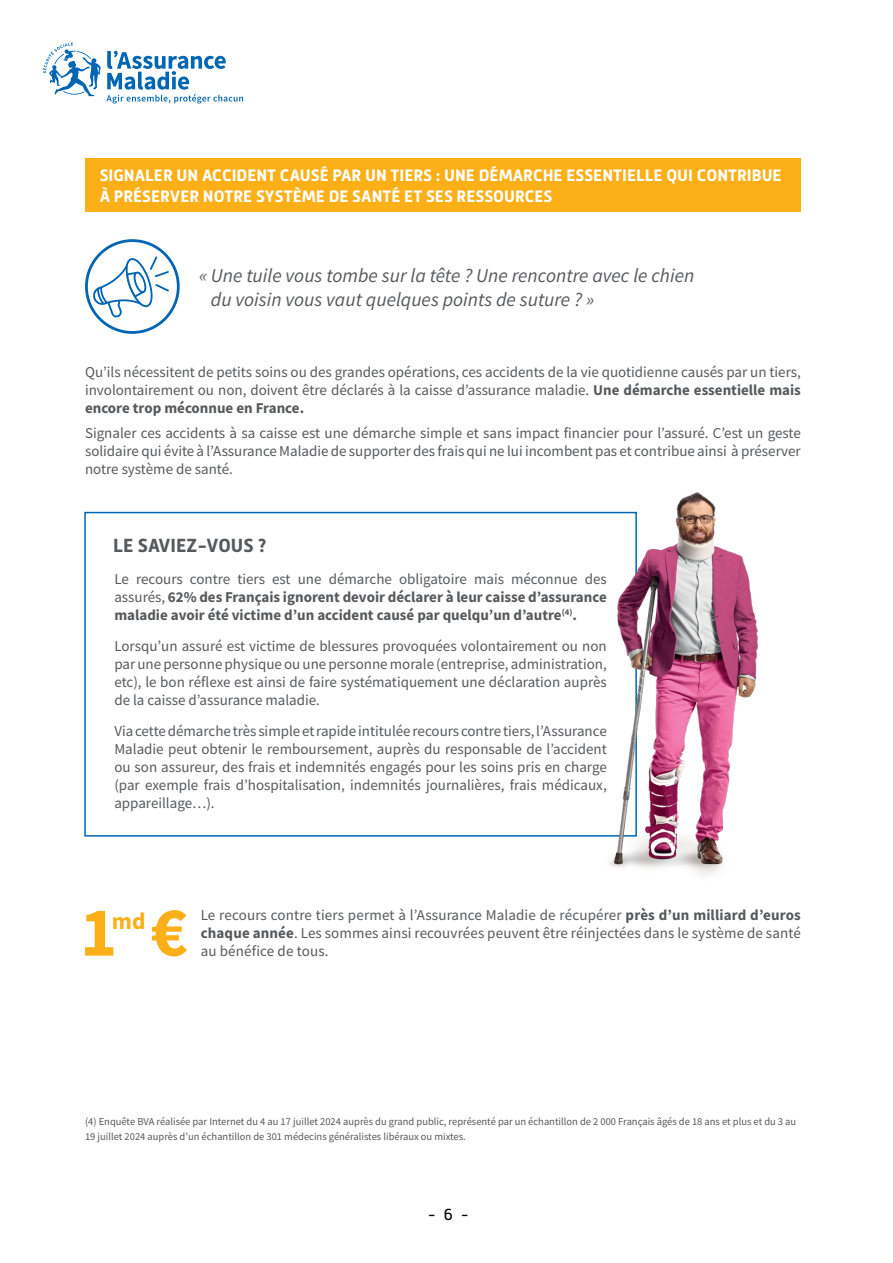
<style>
.page{position:relative;width:893px;height:1263px;background:#fff}
.page>*{position:absolute;margin:0;border:0;box-sizing:border-box;transform-origin:0 0}
.t1{font:700 70.35px "Source Sans Pro";color:#fcaf17}
.t2{font:700 23.55px "Source Sans Pro";color:#fcaf17}
.t3{font:italic 19.5px/23.4px "Source Sans Pro";color:#58595b}
.t4{font:700 19.5px "Mic 32 New";color:#58595b}
.t5{font:700 17.1px/20.4px "Mic 32 New";color:#fff}
.t6{font:16.5px "Mic 32 New";color:#000}
.t7{font:15px/18px "Source Sans Pro";color:#58595b;text-align:justify}
.t8{font:700 15px/18px "Source Sans Pro";color:#58595b;text-align:justify}
.t9{font:10.5px/15px "Source Sans Pro";color:#58595b}
.s1{font-weight:700}
.s2{font-weight:400}
</style>
<div class="page">
<div style="left:84px;top:512px;width:553px;height:325px;border:2px solid #0066b3"></div>
<svg style="left:43px;top:43px;width:200px;height:61px"></svg>
<div style="left:85px;top:158px;width:716px;height:54px;background:#fcaf17"></div>
<svg style="left:93px;top:255px;width:78px;height:62px"></svg>
<div style="left:85px;top:239px;width:95px;height:95px;border:3px solid #0066b3;border-radius:50%"></div>
<img style="left:576px;top:492px;width:182px;height:383px">
<p class="t5" style="left:100px;top:165px;width:683px">SIGNALER UN ACCIDENT CAUSÉ PAR UN TIERS : UNE DÉMARCHE ESSENTIELLE QUI CONTRIBUE<br>À PRÉSERVER NOTRE SYSTÈME DE SANTÉ ET SES RESSOURCES</p>
<h3 class="t3" style="left:211px;top:264px;width:485px;text-indent:-12px">« Une tuile vous tombe sur la tête ? Une rencontre avec le chien du voisin vous vaut quelques points de suture ? »</h3>
<p class="t7" style="left:85px;top:363px;width:717px">Qu’ils nécessitent de petits soins ou des grandes opérations, ces accidents de la vie quotidienne causés par un tiers, involontairement ou non, doivent être déclarés à la caisse d’assurance maladie. <span class="s1">Une démarche essentielle mais encore trop méconnue en France.</span></p>
<p class="t7" style="left:85px;top:424px;width:717px">Signaler ces accidents à sa caisse est une démarche simple et sans impact financier pour l’assuré. C’est un geste solidaire qui évite à l’Assurance Maladie de supporter des frais qui ne lui incombent pas et contribue ainsi à préserver notre système de santé.</p>
<h3 class="t4" style="left:113px;top:534px;width:155px">LE SAVIEZ-VOUS ?</h3>
<p class="t8" style="left:114px;top:570px;width:494px"><span class="s2">Le recours contre tiers est une démarche obligatoire mais méconnue des assurés,</span> 62% des Français ignorent devoir déclarer à leur caisse d’assurance maladie avoir été victime d’un accident causé par quelqu’un d’autre<sup>(4)</sup>.</p>
<p class="t7" style="left:114px;top:637px;width:494px">Lorsqu’un assuré est victime de blessures provoquées volontairement ou non par une personne physique ou une personne morale (entreprise, administration, etc), le bon réflexe est ainsi de faire systématiquement une déclaration auprès de la caisse d’assurance maladie.</p>
<p class="t7" style="left:114px;top:722px;width:494px">Via cette démarche très simple et rapide intitulée recours contre tiers, l’Assurance Maladie peut obtenir le remboursement, auprès du responsable de l’accident ou son assureur, des frais et indemnités engagés pour les soins pris en charge (par exemple frais d’hospitalisation, indemnités journalières, frais médicaux, appareillage…).</p>
<h1 class="t1" style="left:80px;top:885px;width:109px">1 €</h1>
<h2 class="t2" style="left:112px;top:905px;width:35px">md</h2>
<p class="t7" style="left:201px;top:905px;width:602px">Le recours contre tiers permet à l’Assurance Maladie de récupérer <span class="s1">près d’un milliard d’euros chaque année</span>. Les sommes ainsi recouvrées peuvent être réinjectées dans le système de santé au bénéfice de tous.</p>
<p class="t9" style="left:85px;top:1113px;width:713px">(4) Enquête BVA réalisée par Internet du 4 au 17 juillet 2024 auprès du grand public, représenté par un échantillon de 2 000 Français âgés de 18 ans et plus et du 3 au<br>19 juillet 2024 auprès d’un échantillon de 301 médecins généralistes libéraux ou mixtes.</p>
<p class="t6" style="left:428px;top:1205px;width:43px">- 6 -</p>
</div>
